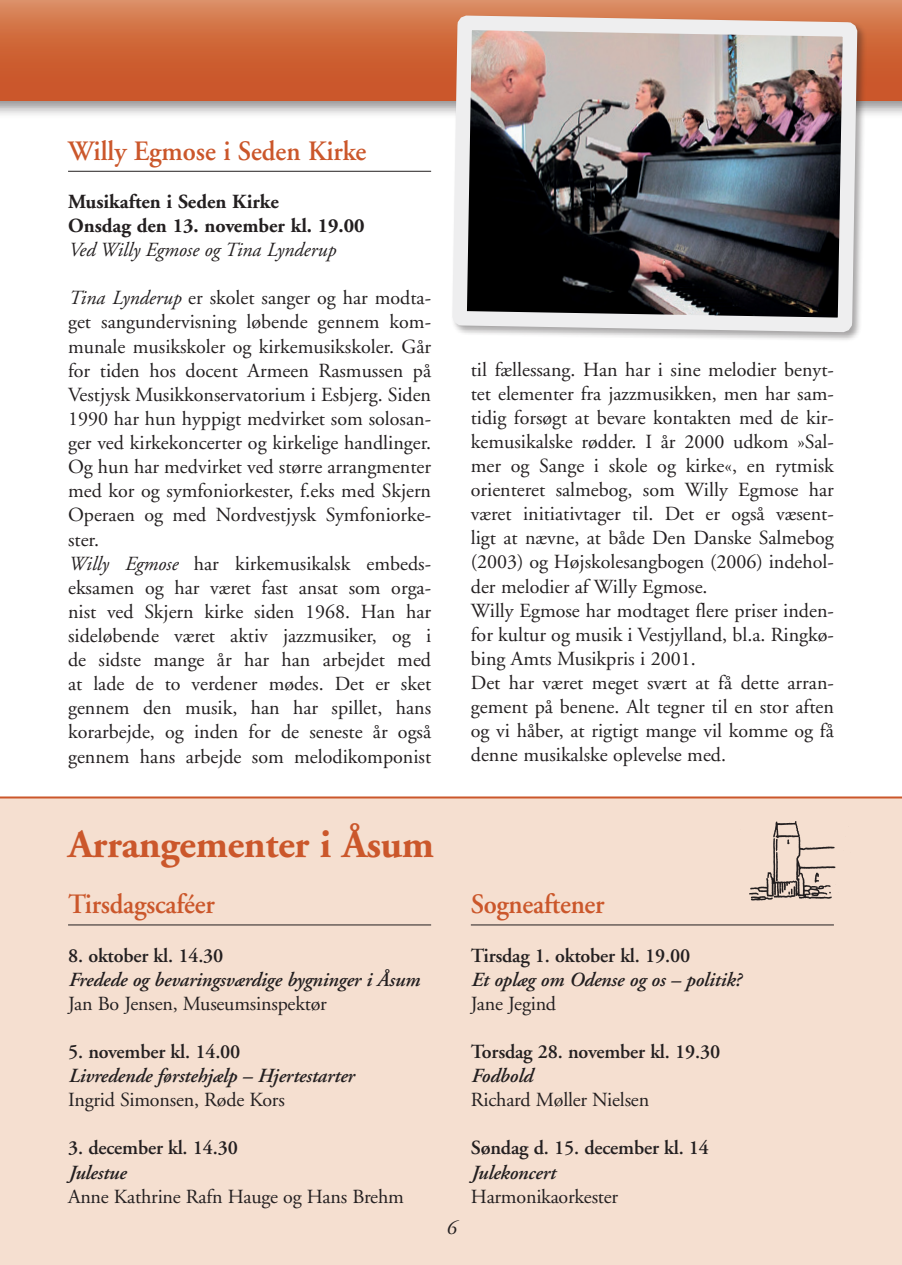
<style>
.page{position:relative;width:902px;height:1265px;background:#fff}
.page>*{position:absolute;margin:0;border:0;box-sizing:border-box;transform-origin:0 0}
.t1{font:700 40px "Adobe Garamond";letter-spacing:-.01em;color:#cb572b}
.t2{font:600 28px "Adobe Garamond";letter-spacing:-.01em;color:#cb572b;scale:.95 1}
.t3{font:20px/24px "Adobe Garamond";color:#231f20}
.t4{font:italic 600 20px "Adobe Garamond";letter-spacing:-.01em;color:#231f20}
.t5{font:600 20px "Adobe Garamond";letter-spacing:-.01em;color:#231f20}
.t6{font:700 20px/24px "Adobe Garamond";color:#231f20}
.t7{font:italic 20px "Adobe Garamond";color:#231f20}
.s1{font-style:italic}
</style>
<div class="page">
<div style="left:0;top:797px;width:901px;height:467px;background:#f5dfd0"></div>
<div style="left:0;top:0;width:901px;height:119px;background:#231f20;opacity:.5"></div>
<div style="left:0;top:0;width:901px;height:101px;background:linear-gradient(to bottom,#d88559,#c74c1e)"></div>
<hr style="left:68px;top:171px;width:363px;height:1px;background:#231f20">
<hr style="left:68px;top:924px;width:363px;height:1px;background:#231f20">
<hr style="left:0;top:796px;width:901px;height:2px;background:#cb572b">
<svg style="left:445px;top:0;width:419px;height:926px"></svg>
<h2 class="t2" style="left:68px;top:135px;width:315px">Willy Egmose i Seden Kirke</h2>
<p class="t6" style="left:68px;top:190px;width:298px">Musikaften i Seden Kirke<br>Onsdag den 13. november kl. 19.00</p>
<p class="t7" style="left:68px;top:239px;width:269px">Ved Willy Egmose og Tina Lynderup</p>
<p class="t3" style="left:68px;top:286px;width:364px"><span class="s1">Tina Lynderup</span> er skolet sanger og har modta&shy;get sangundervisning løbende gennem kom&shy;munale musikskoler og kirkemusikskoler. Går for tiden hos docent Armeen Rasmussen på Vestjysk Musikkonservatorium i Esbjerg. Siden 1990 har hun hyppigt medvirket som solosan&shy;ger ved kirkekoncerter og kirkelige handlinger.<br>Og hun har medvirket ved større arrangmenter med kor og symfoniorkester, f.eks med Skjern Operaen og med Nordvestjysk Symfoniorke&shy;ster.<br><span class="s1">Willy Egmose</span> har kirkemusikalsk embeds&shy;eksamen og har været fast ansat som orga&shy;nist ved Skjern kirke siden 1968. Han har sideløbende været aktiv jazzmusiker, og i de sidste mange år har han arbejdet med at lade de to verdener mødes. Det er sket gennem den musik, han har spillet, hans korarbejde, og inden for de seneste år også gennem hans arbejde som melodikomponist</p>
<p class="t3" style="left:471px;top:357px;width:364px">til fællessang. Han har i sine melodier benyt&shy;tet elementer fra jazzmusikken, men har sam&shy;tidig forsøgt at bevare kontakten med de kir&shy;kemusikalske rødder. I år 2000 udkom »Sal&shy;mer og Sange i skole og kirke«, en rytmisk orienteret salmebog, som Willy Egmose har været initiativtager til. Det er også væsent&shy;ligt at nævne, at både Den Danske Salmebog (2003) og Højskolesangbogen (2006) indehol&shy;der melodier af Willy Egmose.<br>Willy Egmose har modtaget flere priser inden&shy;for kultur og musik i Vestjylland, bl.a. Ringkø&shy;bing Amts Musikpris i 2001.<br>Det har været meget svært at få dette arran&shy;gement på benene. Alt tegner til en stor aften og vi håber, at rigtigt mange vil komme og få denne musikalske oplevelse med.</p>
<h1 class="t1" style="left:68px;top:822px;width:367px">Arrangementer i Åsum</h1>
<h2 class="t2" style="left:68px;top:889px;width:156px">Tirsdagscaféer</h2>
<p class="t5" style="left:68px;top:944px;width:157px">8. oktober kl. 14.30</p>
<p class="t4" style="left:68px;top:968px;width:353px">Fredede og bevaringsværdige bygninger i Åsum</p>
<p class="t3" style="left:68px;top:991px;width:260px">Jan Bo Jensen, Museumsinspektør</p>
<p class="t5" style="left:68px;top:1040px;width:174px">5. november kl. 14.00</p>
<p class="t4" style="left:68px;top:1064px;width:287px">Livredende førstehjælp – Hjertestarter</p>
<p class="t3" style="left:68px;top:1088px;width:218px">Ingrid Simonsen, Røde Kors</p>
<p class="t5" style="left:68px;top:1136px;width:171px">3. december kl. 14.30</p>
<p class="t4" style="left:68px;top:1161px;width:59px">Julestue</p>
<p class="t3" style="left:68px;top:1184px;width:337px">Anne Kathrine Rafn Hauge og Hans Brehm</p>
<p class="t7" style="left:446px;top:1216px;width:11px">6</p>
<h2 class="t2" style="left:471px;top:889px;width:142px">Sogneaftener</h2>
<p class="t5" style="left:471px;top:944px;width:221px">Tirsdag 1. oktober kl. 19.00</p>
<p class="t4" style="left:471px;top:968px;width:272px">Et oplæg om Odense og os – politik?</p>
<p class="t3" style="left:471px;top:991px;width:87px">Jane Jegind</p>
<p class="t5" style="left:471px;top:1040px;width:251px">Torsdag 28. november kl. 19.30</p>
<p class="t4" style="left:471px;top:1064px;width:63px">Fodbold</p>
<p class="t3" style="left:471px;top:1088px;width:180px">Richard Møller Nielsen</p>
<p class="t5" style="left:471px;top:1136px;width:240px">Søndag d. 15. december kl. 14</p>
<p class="t4" style="left:471px;top:1161px;width:86px">Julekoncert</p>
<p class="t3" style="left:471px;top:1184px;width:149px">Harmonikaorkester</p>
</div>
